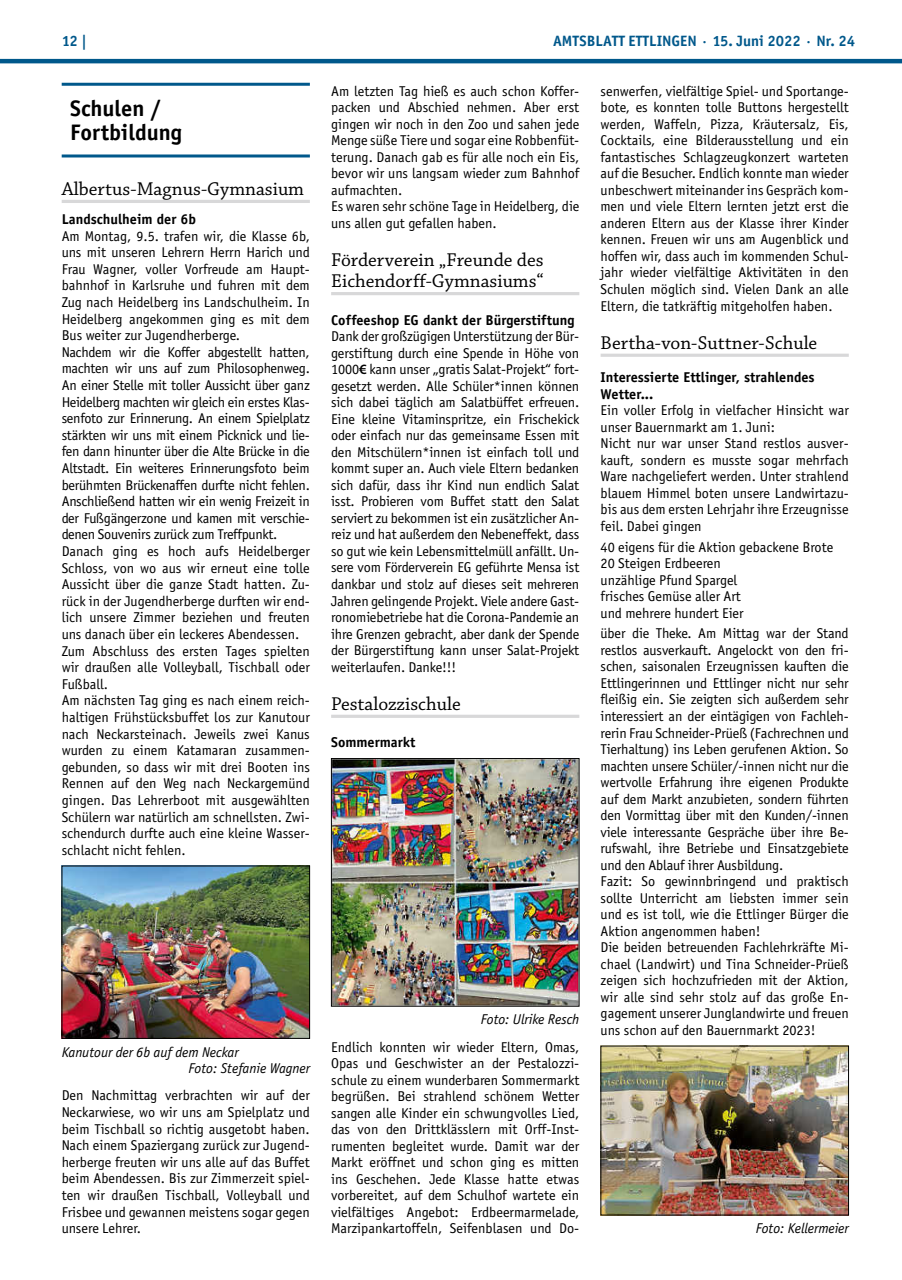
<style>
.page{position:relative;width:902px;height:1280px;background:#fff}
.page>*{position:absolute;margin:0;border:0;box-sizing:border-box;transform-origin:0 0}
.t1{font:700 22.5px/24.2px "Officina Sans";color:#000}
.t2{font:19.5px/21px "Chaparral Pro";color:#000}
.t3{font:700 15px "Officina Sans";color:#00588b}
.t4{font:14.25px/16.5px "Officina Sans";color:#000;text-align:justify}
.t5{font:14.25px/16.6px "Officina Sans";letter-spacing:-.02em;color:#000}
.t6{font:700 14.25px/16.5px "Officina Sans";color:#000}
.t7{font:italic 14.25px/16.6px "Officina Sans";color:#000}
.s1{font-family:"Myriad Pro";font-weight:600}
</style>
<div class="page">
<hr style="left:0;top:59px;width:901px;height:4px;background:#00588b">
<hr style="left:62px;top:83px;width:248px;height:3px;background:#00588b">
<hr style="left:62px;top:154px;width:248px;height:3px;background:#00588b">
<hr style="left:62px;top:200px;width:248px;height:3px;background:#d8d8d9">
<img style="left:64px;top:868px;width:244px;height:169px">
<div style="left:62px;top:866px;width:248px;height:173px;border:1px solid #000"></div>
<hr style="left:331px;top:292px;width:248px;height:3px;background:#d8d8d9">
<hr style="left:331px;top:715px;width:248px;height:3px;background:#d8d8d9">
<img style="left:333px;top:760px;width:244px;height:244px">
<div style="left:331px;top:758px;width:248px;height:248px;border:1px solid #000"></div>
<hr style="left:600px;top:354px;width:248px;height:3px;background:#d8d8d9">
<img style="left:602px;top:1048px;width:244px;height:165px">
<p class="t3" style="left:62px;top:32px;width:27px">12 |</p>
<p class="t3" style="left:553px;top:32px;width:303px">AMTSBLATT ETTLINGEN · 15. Juni 2022 · Nr. 24</p>
<h1 class="t1" style="left:70px;top:96px;width:113px">Schulen /<br>Fortbildung</h1>
<h2 class="t2" style="left:62px;top:179px;width:244px">Albertus-Magnus-Gymnasium</h2>
<p class="t6" style="left:62px;top:211px;width:136px">Landschulheim der 6b</p>
<p class="t5" style="left:62px;top:228px;width:250px">Am Montag, 9.5. trafen wir, die Klasse 6b, uns mit unseren Lehrern Herrn Harich und Frau Wagner, voller Vorfreude am Haupt&shy;bahnhof in Karlsruhe und fuhren mit dem Zug nach Heidelberg ins Landschulheim. In Heidelberg angekommen ging es mit dem Bus weiter zur Jugendherberge.<br>Nachdem wir die Koffer abgestellt hatten, machten wir uns auf zum Philosophenweg.<br>An einer Stelle mit toller Aussicht über ganz Heidelberg machten wir gleich ein erstes Klas&shy;senfoto zur Erinnerung. An einem Spielplatz stärkten wir uns mit einem Picknick und lie&shy;fen dann hinunter über die Alte Brücke in die Altstadt. Ein weiteres Erinnerungsfoto beim berühmten Brückenaffen durfte nicht fehlen.<br>Anschließend hatten wir ein wenig Freizeit in der Fußgängerzone und kamen mit verschie&shy;denen Souvenirs zurück zum Treffpunkt.<br>Danach ging es hoch aufs Heidelberger Schloss, von wo aus wir erneut eine tolle Aussicht über die ganze Stadt hatten. Zu&shy;rück in der Jugendherberge durften wir end&shy;lich unsere Zimmer beziehen und freuten uns danach über ein leckeres Abendessen.<br>Zum Abschluss des ersten Tages spielten wir draußen alle Volleyball, Tischball oder Fußball.<br>Am nächsten Tag ging es nach einem reich&shy;haltigen Frühstücksbuffet los zur Kanutour nach Neckarsteinach. Jeweils zwei Kanus wurden zu einem Katamaran zusammen&shy;gebunden, so dass wir mit drei Booten ins Rennen auf den Weg nach Neckargemünd gingen. Das Lehrerboot mit ausgewählten Schülern war natürlich am schnellsten. Zwi&shy;schendurch durfte auch eine kleine Wasser&shy;schlacht nicht fehlen.</p>
<p class="t7" style="left:188px;top:1043px;width:123px;text-indent:-127px">Kanutour der 6b auf dem Neckar<br>Foto: Stefanie Wagner</p>
<p class="t4" style="left:62px;top:1087px;width:250px">Den Nachmittag verbrachten wir auf der Neckarwiese, wo wir uns am Spielplatz und beim Tischball so richtig ausgetobt haben.<br>Nach einem Spaziergang zurück zur Jugend&shy;herberge freuten wir uns alle auf das Buffet beim Abendessen. Bis zur Zimmerzeit spiel&shy;ten wir draußen Tischball, Volleyball und Frisbee und gewannen meistens sogar gegen unsere Lehrer.</p>
<p class="t4" style="left:331px;top:83px;width:250px;text-align:left">Am letzten Tag hieß es auch schon Koffer&shy;packen und Abschied nehmen. Aber erst gingen wir noch in den Zoo und sahen jede Menge süße Tiere und sogar eine Robbenfüt&shy;terung. Danach gab es für alle noch ein Eis, bevor wir uns langsam wieder zum Bahnhof aufmachten.<br>Es waren sehr schöne Tage in Heidelberg, die uns allen gut gefallen haben.</p>
<h2 class="t2" style="left:331px;top:250px;width:214px">Förderverein „Freunde des<br>Eichendorff-Gymnasiums“</h2>
<p class="t6" style="left:331px;top:311px;width:245px">Coffeeshop EG dankt der Bürgerstiftung</p>
<p class="t4" style="left:331px;top:328px;width:250px">Dank der großzügigen Unterstützung der Bür&shy;gerstiftung durch eine Spende in Höhe von 1000<span class="s1">€</span> kann unser „gratis Salat-Projekt“ fort&shy;gesetzt werden. Alle Schüler*innen können sich dabei täglich am Salatbüffet erfreuen.<br>Eine kleine Vitaminspritze, ein Frischekick oder einfach nur das gemeinsame Essen mit den Mitschülern*innen ist einfach toll und kommt super an. Auch viele Eltern bedanken sich dafür, dass ihr Kind nun endlich Salat isst. Probieren vom Buffet statt den Salat serviert zu bekommen ist ein zusätzlicher An&shy;reiz und hat außerdem den Nebeneffekt, dass so gut wie kein Lebensmittelmüll anfällt. Un&shy;sere vom Förderverein EG geführte Mensa ist dankbar und stolz auf dieses seit mehreren Jahren gelingende Projekt. Viele andere Gast&shy;ronomiebetriebe hat die Corona-Pandemie an ihre Grenzen gebracht, aber dank der Spende der Bürgerstiftung kann unser Salat-Projekt weiterlaufen. Danke!!!</p>
<h2 class="t2" style="left:331px;top:694px;width:131px">Pestalozzischule</h2>
<p class="t6" style="left:331px;top:734px;width:86px">Sommermarkt</p>
<p class="t7" style="left:480px;top:1011px;width:100px">Foto: Ulrike Resch</p>
<p class="t4" style="left:331px;top:1038px;width:250px">Endlich konnten wir wieder Eltern, Omas, Opas und Geschwister an der Pestalozzi&shy;schule zu einem wunderbaren Sommermarkt begrüßen. Bei strahlend schönem Wetter sangen alle Kinder ein schwungvolles Lied, das von den Drittklässlern mit Orff-Inst&shy;rumenten begleitet wurde. Damit war der Markt eröffnet und schon ging es mitten ins Geschehen. Jede Klasse hatte etwas vorbereitet, auf dem Schulhof wartete ein vielfältiges Angebot: Erdbeermarmelade, Marzipankartoffeln, Seifenblasen und Do-</p>
<p class="t4" style="left:600px;top:83px;width:250px">senwerfen, vielfältige Spiel- und Sportange&shy;bote, es konnten tolle Buttons hergestellt werden, Waffeln, Pizza, Kräutersalz, Eis, Cocktails, eine Bilderausstellung und ein fantastisches Schlagzeugkonzert warteten auf die Besucher. Endlich konnte man wieder unbeschwert miteinander ins Gespräch kom&shy;men und viele Eltern lernten jetzt erst die anderen Eltern aus der Klasse ihrer Kinder kennen. Freuen wir uns am Augenblick und hoffen wir, dass auch im kommenden Schul&shy;jahr wieder vielfältige Aktivitäten in den Schulen möglich sind. Vielen Dank an alle Eltern, die tatkräftig mitgeholfen haben.</p>
<h2 class="t2" style="left:600px;top:333px;width:218px">Bertha-von-Suttner-Schule</h2>
<p class="t6" style="left:600px;top:369px;width:215px">Interessierte Ettlinger, strahlendes<br>Wetter...</p>
<p class="t4" style="left:600px;top:402px;width:250px;text-align:left">Ein voller Erfolg in vielfacher Hinsicht war unser Bauernmarkt am 1. Juni:<br>Nicht nur war unser Stand restlos ausver&shy;kauft, sondern es musste sogar mehrfach Ware nachgeliefert werden. Unter strahlend blauem Himmel boten unsere Landwirtazu&shy;bis aus dem ersten Lehrjahr ihre Erzeugnisse feil. Dabei gingen</p>
<p class="t4" style="left:600px;top:538px;width:234px;text-align:left">40 eigens für die Aktion gebackene Brote<br>20 Steigen Erdbeeren<br>unzählige Pfund Spargel<br>frisches Gemüse aller Art<br>und mehrere hundert Eier</p>
<p class="t4" style="left:600px;top:625px;width:250px;text-align:left">über die Theke. Am Mittag war der Stand restlos ausverkauft. Angelockt von den fri&shy;schen, saisonalen Erzeugnissen kauften die Ettlingerinnen und Ettlinger nicht nur sehr fleißig ein. Sie zeigten sich außerdem sehr interessiert an der eintägigen von Fachleh&shy;rerin Frau Schneider-Prüeß (Fachrechnen und Tierhaltung) ins Leben gerufenen Aktion. So machten unsere Schüler/-innen nicht nur die wertvolle Erfahrung ihre eigenen Produkte auf dem Markt anzubieten, sondern führten den Vormittag über mit den Kunden/-innen viele interessante Gespräche über ihre Be&shy;rufswahl, ihre Betriebe und Einsatzgebiete und den Ablauf ihrer Ausbildung.<br>Fazit: So gewinnbringend und praktisch sollte Unterricht am liebsten immer sein und es ist toll, wie die Ettlinger Bürger die Aktion angenommen haben!<br>Die beiden betreuenden Fachlehrkräfte Mi&shy;chael (Landwirt) und Tina Schneider-Prüeß zeigen sich hochzufrieden mit der Aktion, wir alle sind sehr stolz auf das große En&shy;gagement unserer Junglandwirte und freuen uns schon auf den Bauernmarkt 2023!</p>
<p class="t7" style="left:755px;top:1220px;width:95px">Foto: Kellermeier</p>
</div>
